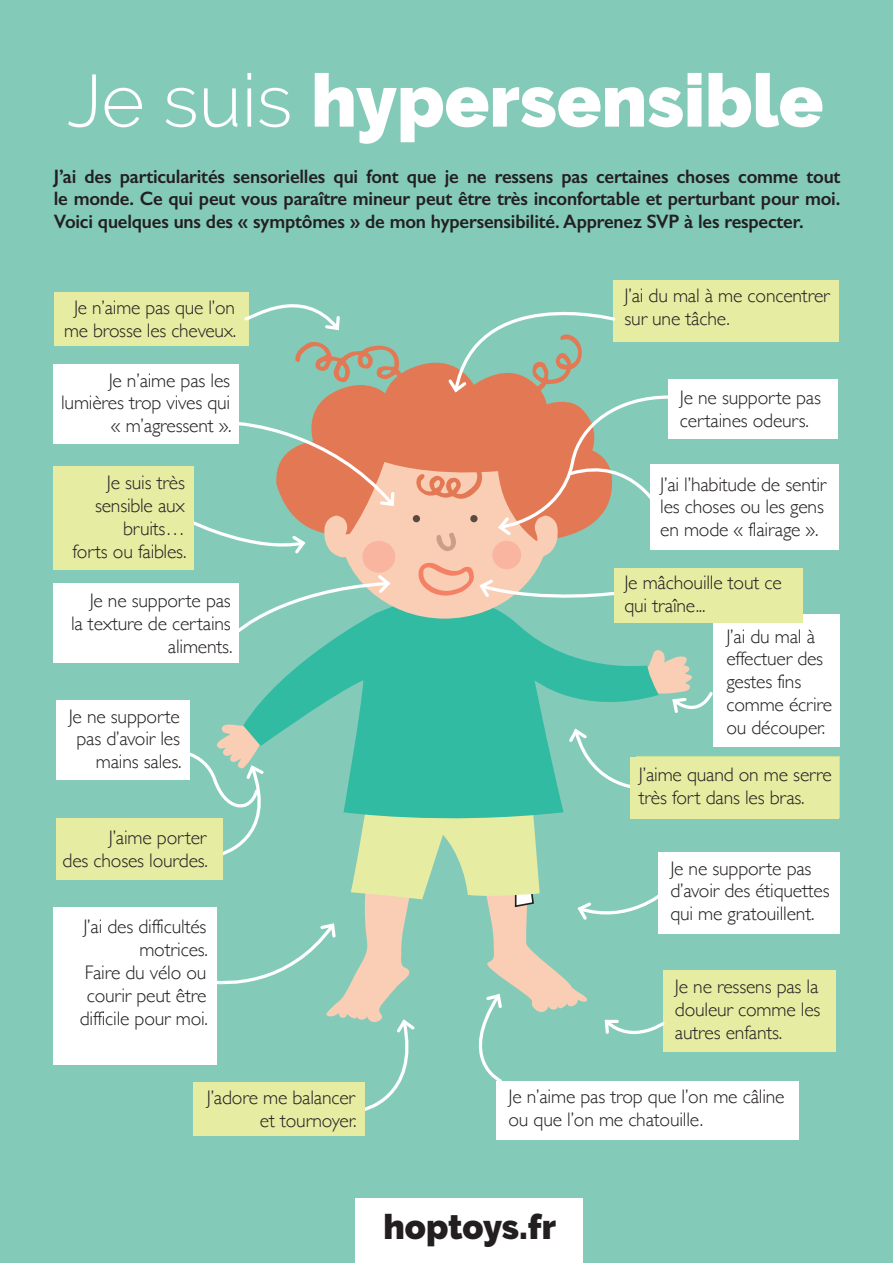
<style>
.page{position:relative;width:893px;height:1263px;background:#83cab9}
.page>*{position:absolute;margin:0;border:0;box-sizing:border-box;transform-origin:0 0}
.t1{font:900 73.5px "Raleway";color:#fff}
.t2{font:900 34.5px "Raleway";letter-spacing:-.005em;color:#231f20}
.t3{font:300 19.65px/22.8px "Gill Sans";letter-spacing:-.01em;color:#231f20}
.t4{font:600 19.5px/22.8px "Gill Sans";letter-spacing:-.01em;color:#231f20;text-align:justify;scale:.96 1}
.s1{font-weight:300}
</style>
<div class="page">
<div style="left:54px;top:907px;width:163px;height:158px;background:#fff"></div>
<div style="left:54px;top:292px;width:194px;height:54px;background:#e6eca2"></div>
<div style="left:614px;top:281px;width:225px;height:61px;background:#e6eca2"></div>
<div style="left:668px;top:379px;width:169px;height:59px;background:#fff"></div>
<svg style="left:319px;top:570px;width:340px;height:80px"></svg>
<div style="left:339px;top:428px;width:211px;height:191px;background:#f9ceb4;border-radius:50%"></div>
<svg style="left:288px;top:366px;width:127px;height:178px;fill:#e37954"></svg>
<svg style="left:295px;top:342px;width:108px;height:44px"></svg>
<div style="left:362px;top:541px;width:33px;height:32px;background:#f9b59f;border-radius:50%"></div>
<div style="left:492px;top:541px;width:29px;height:28px;background:#f9b59f;border-radius:50%"></div>
<div style="left:664px;top:971px;width:172px;height:81px;background:#e6eca2"></div>
<div style="left:713px;top:614px;width:126px;height:132px;background:#fff"></div>
<svg style="left:244px;top:292px;width:96px;height:41px"></svg>
<svg style="left:239px;top:420px;width:158px;height:89px"></svg>
<svg style="left:239px;top:572px;width:154px;height:63px"></svg>
<svg style="left:419px;top:563px;width:195px;height:40px"></svg>
<div style="left:54px;top:364px;width:185px;height:80px;background:#fff"></div>
<div style="left:54px;top:583px;width:185px;height:80px;background:#fff"></div>
<div style="left:56px;top:818px;width:167px;height:62px;background:#e6eca2"></div>
<div style="left:193px;top:1082px;width:172px;height:54px;background:#e6eca2"></div>
<svg style="left:190px;top:650px;width:524px;height:461px"></svg>
<div style="left:56px;top:700px;width:134px;height:80px;background:#fff"></div>
<div style="left:650px;top:464px;width:189px;height:86px;background:#fff"></div>
<div style="left:614px;top:568px;width:189px;height:54px;background:#e6eca2"></div>
<div style="left:658px;top:852px;width:182px;height:81px;background:#fff"></div>
<div style="left:496px;top:1081px;width:302px;height:58px;background:#fff"></div>
<svg style="left:415px;top:284px;width:257px;height:273px"></svg>
<svg style="left:324px;top:515px;width:26px;height:42px"></svg>
<svg style="left:194px;top:519px;width:114px;height:35px"></svg>
<div style="left:54px;top:466px;width:140px;height:103px;background:#e6eca2"></div>
<div style="left:356px;top:1199px;width:227px;height:64px;background:#fff"></div>
<div style="left:630px;top:757px;width:208px;height:61px;background:#e6eca2"></div>
<p class="t1" style="left:67px;top:58px;width:758px"><span class="s1">Je suis</span> hypersensible</p>
<p class="t4" style="left:54px;top:164px;width:821px">J’ai des particularités sensorielles qui font que je ne ressens pas certaines choses comme tout le monde. Ce qui peut vous paraître mineur peut être très inconfortable et perturbant pour moi.<br>Voici quelques uns des « symptômes » de mon hypersensibilité. Apprenez SVP à les respecter.</p>
<p class="t3" style="left:64px;top:295px;width:174px;text-align:center">Je n’aime pas que l’on me brosse les cheveux.</p>
<p class="t3" style="left:61px;top:368px;width:172px;text-align:right">Je n’aime pas les lumières trop vives qui « m’agressent ».</p>
<p class="t3" style="left:95px;top:470px;width:91px;text-align:right">Je suis très sensible aux bruits…</p>
<p class="t3" style="left:73px;top:539px;width:115px">forts ou faibles.</p>
<p class="t3" style="left:71px;top:588px;width:163px;text-align:right">Je ne supporte pas<br>la texture de certains aliments.</p>
<p class="t3" style="left:69px;top:704px;width:114px;text-align:right">Je ne supporte pas d’avoir les mains sales.</p>
<p class="t3" style="left:109px;top:825px;width:99px">J’aime porter</p>
<p class="t3" style="left:63px;top:848px;width:147px">des choses lourdes.</p>
<p class="t3" style="left:80px;top:915px;width:130px;text-align:right">J’ai des difficultés motrices.<br>Faire du vélo ou courir peut être difficile pour moi.</p>
<p class="t3" style="left:207px;top:1085px;width:151px;text-align:right">J’adore me balancer et tournoyer.</p>
<p class="t3" style="left:624px;top:283px;width:207px">J’ai du mal à me concentrer sur une tâche.</p>
<p class="t3" style="left:680px;top:385px;width:143px">Je ne supporte pas certaines odeurs.</p>
<p class="t3" style="left:660px;top:472px;width:168px">J’ai l’habitude de sentir les choses ou les gens en mode « flairage ».</p>
<p class="t3" style="left:624px;top:570px;width:159px">Je mâchouille tout ce qui traîne...</p>
<p class="t3" style="left:726px;top:624px;width:107px">J’ai du mal à effectuer des gestes fins comme écrire ou découper.</p>
<p class="t3" style="left:639px;top:762px;width:194px">J’aime quand on me serre très fort dans les bras.</p>
<p class="t3" style="left:670px;top:856px;width:161px">Je ne supporte pas d’avoir des étiquettes qui me gratouillent.</p>
<p class="t3" style="left:675px;top:975px;width:147px;text-align:justify">Je ne ressens pas la douleur comme les autres enfants.</p>
<p class="t3" style="left:508px;top:1084px;width:278px">Je n’aime pas trop que l’on me câline ou que l’on me chatouille.</p>
<p class="t2" style="left:383px;top:1206px;width:174px">hoptoys.fr</p>
</div>
